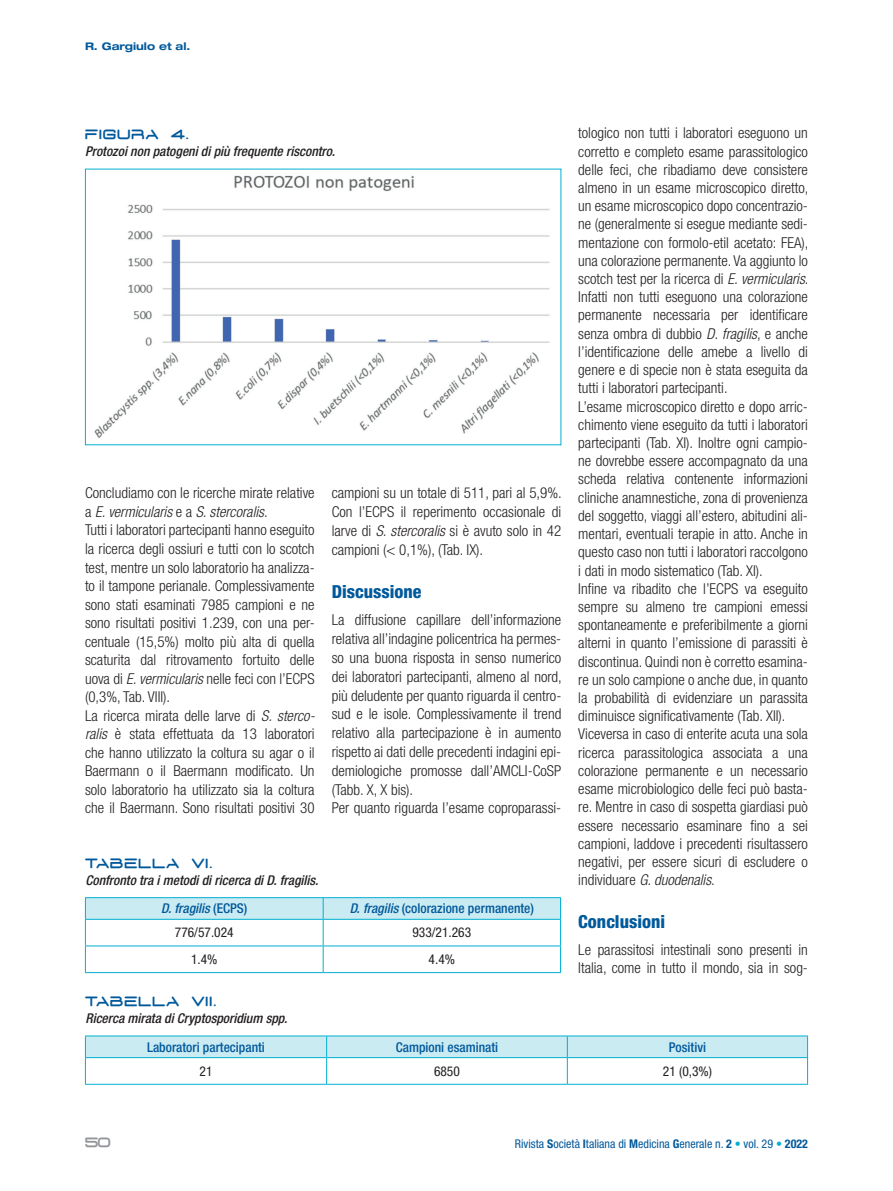
<style>
.page{position:relative;width:893px;height:1191px;background:#fff}
.page>*{position:absolute;margin:0;border:0;box-sizing:border-box;transform-origin:0 0}
.t1{font:800 condensed 18px "Helvetica Neue LT Std";color:#00599b}
.t2{font:300 condensed 15px/18.1px "Helvetica Neue LT Std";color:#231f20}
.t3{font:italic 500 condensed 13.5px/28.3px "Helvetica Neue LT Std";color:#231f20;text-align:center}
.t4{font:500 condensed 13.5px "Helvetica Neue LT Std";color:#00599b}
.t5{font:condensed 13.5px "Helvetica Neue LT Std";color:#231f20}
.t6{font:13.5px "D3 Euronism Bold";letter-spacing:.115em;color:#00599b}
.t7{font:13.5px "D3 Euronism Bold";color:#939598}
.t8{font:condensed 12px "Helvetica Neue LT Std";color:#00599b}
.t9{font:700 expanded 10.5px "Helvetica Neue LT Std";color:#00599b}
.s1{font-style:italic}
.s2{color:#00599b}
.s3{font-style:normal;color:#00599b}
.s4{font-weight:700}
.s5{color:#00b0d0}
</style>
<div class="page">
<img style="left:94px;top:175px;width:456px;height:264px">
<hr style="left:85px;top:972px;width:238px;height:1px;background:#00b0d0">
<hr style="left:323px;top:972px;width:238px;height:1px;background:#00b0d0">
<svg style="left:85px;top:897px;width:476px;height:75px"></svg>
<hr style="left:85px;top:919px;width:238px;height:1px;background:#00b0d0">
<hr style="left:323px;top:919px;width:238px;height:1px;background:#00b0d0">
<hr style="left:85px;top:1084px;width:242px;height:1px;background:#00b0d0">
<hr style="left:327px;top:1084px;width:240px;height:1px;background:#00b0d0">
<hr style="left:567px;top:1084px;width:241px;height:1px;background:#00b0d0">
<hr style="left:85px;top:1035px;width:242px;height:1px;background:#00b0d0">
<hr style="left:327px;top:1035px;width:240px;height:1px;background:#00b0d0">
<hr style="left:567px;top:1035px;width:241px;height:1px;background:#00b0d0">
<svg style="left:85px;top:1036px;width:723px;height:48px"></svg>
<hr style="left:85px;top:1057px;width:242px;height:1px;background:#00b0d0">
<hr style="left:327px;top:1057px;width:240px;height:1px;background:#00b0d0">
<hr style="left:567px;top:1057px;width:241px;height:1px;background:#00b0d0">
<p class="t9" style="left:85px;top:40px;width:107px">R. Gargiulo et al.</p>
<p class="t2" style="left:578px;top:124px;width:232px">tologico non tutti i laboratori eseguono un corretto e completo esame parassitologico delle feci, che ribadiamo deve consistere almeno in un esame microscopico diretto, un esame microscopico dopo concentrazio&shy;ne (generalmente si esegue mediante sedi&shy;mentazione con formolo-etil acetato: FEA), una colorazione permanente. Va aggiunto lo scotch test per la ricerca di <span class="s1">E. vermicularis</span>.<br>Infatti non tutti eseguono una colorazione permanente necessaria per identificare senza ombra di dubbio <span class="s1">D. fragilis</span>, e anche l’identificazione delle amebe a livello di genere e di specie non è stata eseguita da tutti i laboratori partecipanti.<br>L’esame microscopico diretto e dopo arric&shy;chimento viene eseguito da tutti i laboratori partecipanti (Tab. XI). Inoltre ogni campio&shy;ne dovrebbe essere accompagnato da una scheda relativa contenente informazioni cliniche anamnestiche, zona di provenienza del soggetto, viaggi all’estero, abitudini ali&shy;mentari, eventuali terapie in atto. Anche in questo caso non tutti i laboratori raccolgono i dati in modo sistematico (Tab. XI).<br>Infine va ribadito che l’ECPS va eseguito sempre su almeno tre campioni emessi spontaneamente e preferibilmente a giorni alterni in quanto l’emissione di parassiti è discontinua. Quindi non è corretto esamina&shy;re un solo campione o anche due, in quanto la probabilità di evidenziare un parassita diminuisce significativamente (Tab. XII).<br>Viceversa in caso di enterite acuta una sola ricerca parassitologica associata a una colorazione permanente e un necessario esame microbiologico delle feci può basta&shy;re. Mentre in caso di sospetta giardiasi può essere necessario esaminare fino a sei campioni, laddove i precedenti risultassero negativi, per essere sicuri di escludere o individuare <span class="s1">G. duodenalis</span>.</p>
<p class="t1" style="left:578px;top:910px;width:88px">Conclusioni</p>
<p class="t2" style="left:578px;top:940px;width:231px">Le parassitosi intestinali sono presenti in<br>Italia, come in tutto il mondo, sia in sog-</p>
<p class="t6" style="left:85px;top:129px;width:105px">FIGURA 4.</p>
<p class="t3" style="left:85px;top:137px;width:252px">Protozoi non patogeni di più frequente riscontro.</p>
<p class="t2" style="left:85px;top:484px;width:231px">Concludiamo con le ricerche mirate relative a <span class="s1">E. vermicularis</span> e a <span class="s1">S. stercoralis</span>.<br>Tutti i laboratori partecipanti hanno eseguito la ricerca degli ossiuri e tutti con lo scotch test, mentre un solo laboratorio ha analizza&shy;to il tampone perianale. Complessivamente sono stati esaminati 7985 campioni e ne sono risultati positivi 1.239, con una per&shy;centuale (15,5%) molto più alta di quella scaturita dal ritrovamento fortuito delle uova di <span class="s1">E. vermicularis</span> nelle feci con l’ECPS (0,3%, Tab. VIII).<br>La ricerca mirata delle larve di <span class="s1">S. sterco&shy;ralis</span> è stata effettuata da 13 laboratori che hanno utilizzato la coltura su agar o il Baermann o il Baermann modificato. Un solo laboratorio ha utilizzato sia la coltura che il Baermann. Sono risultati positivi 30</p>
<p class="t2" style="left:332px;top:483px;width:232px;line-height:18.8px;text-align:justify">campioni su un totale di 511, pari al 5,9%.<br>Con l’ECPS il reperimento occasionale di larve di <span class="s1">S. stercoralis</span> si è avuto solo in 42 campioni (&lt; 0,1%), (Tab. IX).</p>
<p class="t1" style="left:332px;top:580px;width:91px">Discussione</p>
<p class="t2" style="left:332px;top:610px;width:232px;line-height:18.8px">La diffusione capillare dell’informazione relativa all’indagine policentrica ha permes&shy;so una buona risposta in senso numerico dei laboratori partecipanti, almeno al nord, più deludente per quanto riguarda il centro&shy;sud e le isole. Complessivamente il trend relativo alla partecipazione è in aumento rispetto ai dati delle precedenti indagini epi&shy;demiologiche promosse dall’AMCLI-CoSP (Tabb. X, X bis).<br>Per quanto riguarda l’esame coproparassi-</p>
<p class="t6" style="left:85px;top:858px;width:128px">TABELLA VI.</p>
<p class="t3" style="left:85px;top:866px;width:235px">Confronto tra i metodi di ricerca di D. fragilis.<br><span class="s2">D. fragilis</span> <span class="s3">(ECPS)</span></p>
<p class="t4" style="left:350px;top:900px;width:186px"><span class="s1">D. fragilis</span> (colorazione permanente)</p>
<p class="t5" style="left:175px;top:925px;width:60px">776/57.024</p>
<p class="t5" style="left:412px;top:925px;width:60px">933/21.263</p>
<p class="t5" style="left:191px;top:951px;width:28px">1.4%</p>
<p class="t5" style="left:429px;top:951px;width:28px">4.4%</p>
<p class="t6" style="left:85px;top:996px;width:133px">TABELLA VII.</p>
<p class="t3" style="left:85px;top:1004px;width:203px">Ricerca mirata di Cryptosporidium spp.</p>
<p class="t4" style="left:147px;top:1038px;width:119px">Laboratori partecipanti</p>
<p class="t4" style="left:396px;top:1038px;width:104px">Campioni esaminati</p>
<p class="t4" style="left:669px;top:1038px;width:39px">Positivi</p>
<p class="t5" style="left:200px;top:1063px;width:14px">21</p>
<p class="t5" style="left:434px;top:1063px;width:27px">6850</p>
<p class="t5" style="left:663px;top:1063px;width:51px">21 (0,3%)</p>
<p class="t7" style="left:85px;top:1137px;width:27px">50</p>
<p class="t8" style="left:515px;top:1137px;width:294px">Rivista <span class="s4">S</span>ocietà <span class="s4">I</span>taliana di <span class="s4">M</span>edicina <span class="s4">G</span>enerale n. <span class="s4">2</span> <span class="s5">•</span> vol. 29 <span class="s5">•</span> <span class="s4">2022</span></p>
</div>
